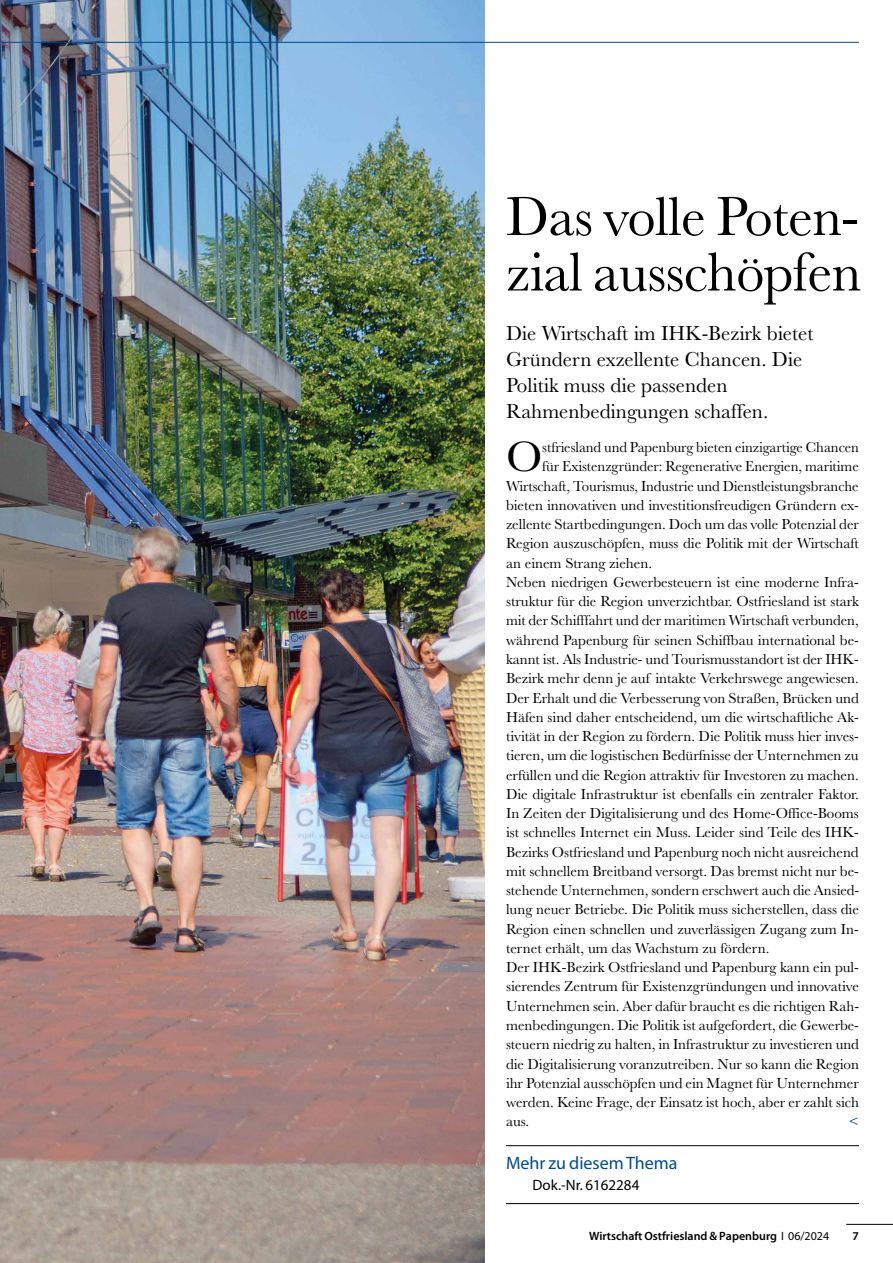
<style>
.page{position:relative;width:893px;height:1263px;background:#fff}
.page>*{position:absolute;margin:0;border:0;box-sizing:border-box;transform-origin:0 0}
.t1{font:57px/55.5px "Baskerville MT Std";letter-spacing:-.01em;color:#000}
.t2{font:44.1px "Baskerville MT Std";color:#000}
.t3{font:21px/26.2px "Baskerville MT Std";color:#000}
.t4{font:18px "Myriad Pro";color:#004b8b}
.t5{font:15px "Baskerville MT Std";color:#000}
.t6{font:15px "Myriad Pro";color:#000}
.t7{font:15px "Baskerville MT Std";color:#004b8b}
.t8{font:600 12px "Myriad Pro";color:#000}
.s1{font-weight:400}
</style>
<div class="page">
<hr style="left:846px;top:1224px;width:47px;height:1px;background:#000">
<img style="left:0;top:0;width:485px;height:1263px">
<hr style="left:0;top:42px;width:859px;height:1px;background:#004b8b">
<hr style="left:506px;top:1145px;width:353px;height:1px;background:#000">
<hr style="left:506px;top:1203px;width:353px;height:1px;background:#000">
<h1 class="t1" style="left:506px;top:189px;width:357px">Das volle Poten&shy;zial ausschöpfen</h1>
<h3 class="t3" style="left:506px;top:320px;width:309px">Die Wirtschaft im IHK-Bezirk bietet<br>Gründern exzellente Chancen. Die<br>Politik muss die passenden<br>Rahmenbedingungen schaffen.</h3>
<h2 class="t2" style="left:506px;top:432px;width:38px">O</h2>
<p class="t5" style="left:542px;top:439px;width:318px">stfriesland und Papenburg bieten einzigartige Chancen</p>
<p class="t5" style="left:542px;top:458px;width:318px">für Existenzgründer: Regenerative Energien, maritime</p>
<p class="t5" style="left:506px;top:477px;width:354px">Wirtschaft, Tourismus, Industrie und Dienstleistungsbranche</p>
<p class="t5" style="left:506px;top:496px;width:354px">bieten innovativen und investitionsfreudigen Gründern ex-</p>
<p class="t5" style="left:506px;top:516px;width:355px">zellente Startbedingungen. Doch um das volle Potenzial der</p>
<p class="t5" style="left:506px;top:535px;width:354px">Region auszuschöpfen, muss die Politik mit der Wirtschaft</p>
<p class="t5" style="left:506px;top:554px;width:148px">an einem Strang ziehen.</p>
<p class="t5" style="left:506px;top:573px;width:354px">Neben niedrigen Gewerbesteuern ist eine moderne Infra-</p>
<p class="t5" style="left:506px;top:593px;width:354px">struktur für die Region unverzichtbar. Ostfriesland ist stark</p>
<p class="t5" style="left:506px;top:612px;width:354px">mit der Schifffahrt und der maritimen Wirtschaft verbunden,</p>
<p class="t5" style="left:506px;top:631px;width:354px">während Papenburg für seinen Schiffbau international be-</p>
<p class="t5" style="left:506px;top:650px;width:354px">kannt ist. Als Industrie- und Tourismusstandort ist der IHK-</p>
<p class="t5" style="left:506px;top:670px;width:354px">Bezirk mehr denn je auf intakte Verkehrswege angewiesen.</p>
<p class="t5" style="left:506px;top:689px;width:354px">Der Erhalt und die Verbesserung von Straßen, Brücken und</p>
<p class="t5" style="left:506px;top:708px;width:354px">Häfen sind daher entscheidend, um die wirtschaftliche Ak-</p>
<p class="t5" style="left:506px;top:727px;width:354px">tivität in der Region zu fördern. Die Politik muss hier inves-</p>
<p class="t5" style="left:506px;top:747px;width:354px">tieren, um die logistischen Bedürfnisse der Unternehmen zu</p>
<p class="t5" style="left:506px;top:766px;width:354px">erfüllen und die Region attraktiv für Investoren zu machen.</p>
<p class="t5" style="left:506px;top:785px;width:354px">Die digitale Infrastruktur ist ebenfalls ein zentraler Faktor.</p>
<p class="t5" style="left:506px;top:804px;width:354px">In Zeiten der Digitalisierung und des Home-Office-Booms</p>
<p class="t5" style="left:506px;top:824px;width:354px">ist schnelles Internet ein Muss. Leider sind Teile des IHK-</p>
<p class="t5" style="left:506px;top:843px;width:354px">Bezirks Ostfriesland und Papenburg noch nicht ausreichend</p>
<p class="t5" style="left:506px;top:862px;width:354px">mit schnellem Breitband versorgt. Das bremst nicht nur be-</p>
<p class="t5" style="left:506px;top:882px;width:354px">stehende Unternehmen, sondern erschwert auch die Ansied-</p>
<p class="t5" style="left:506px;top:901px;width:354px">lung neuer Betriebe. Die Politik muss sicherstellen, dass die</p>
<p class="t5" style="left:506px;top:920px;width:354px">Region einen schnellen und zuverlässigen Zugang zum In-</p>
<p class="t5" style="left:506px;top:939px;width:265px">ternet erhält, um das Wachstum zu fördern.</p>
<p class="t5" style="left:506px;top:959px;width:354px">Der IHK-Bezirk Ostfriesland und Papenburg kann ein pul-</p>
<p class="t5" style="left:506px;top:978px;width:354px">sierendes Zentrum für Existenzgründungen und innovative</p>
<p class="t5" style="left:506px;top:997px;width:354px">Unternehmen sein. Aber dafür braucht es die richtigen Rah-</p>
<p class="t5" style="left:506px;top:1016px;width:354px">menbedingungen. Die Politik ist aufgefordert, die Gewerbe-</p>
<p class="t5" style="left:506px;top:1036px;width:355px">steuern niedrig zu halten, in Infrastruktur zu investieren und</p>
<p class="t5" style="left:506px;top:1055px;width:354px">die Digitalisierung voranzutreiben. Nur so kann die Region</p>
<p class="t5" style="left:506px;top:1074px;width:354px">ihr Potenzial ausschöpfen und ein Magnet für Unternehmer</p>
<p class="t5" style="left:506px;top:1093px;width:354px">werden. Keine Frage, der Einsatz ist hoch, aber er zahlt sich</p>
<p class="t5" style="left:506px;top:1113px;width:25px">aus.</p>
<p class="t7" style="left:849px;top:1113px;width:12px">&lt;</p>
<p class="t4" style="left:506px;top:1152px;width:173px">Mehr zu diesem Thema</p>
<p class="t6" style="left:532px;top:1176px;width:108px">Dok.-Nr. 6162284</p>
<p class="t8" style="left:589px;top:1228px;width:242px">Wirtschaft Ostfriesland &amp; Papenburg <span class="s1">I 06/2024</span></p>
<p class="t8" style="left:852px;top:1228px;width:8px">7</p>
</div>
